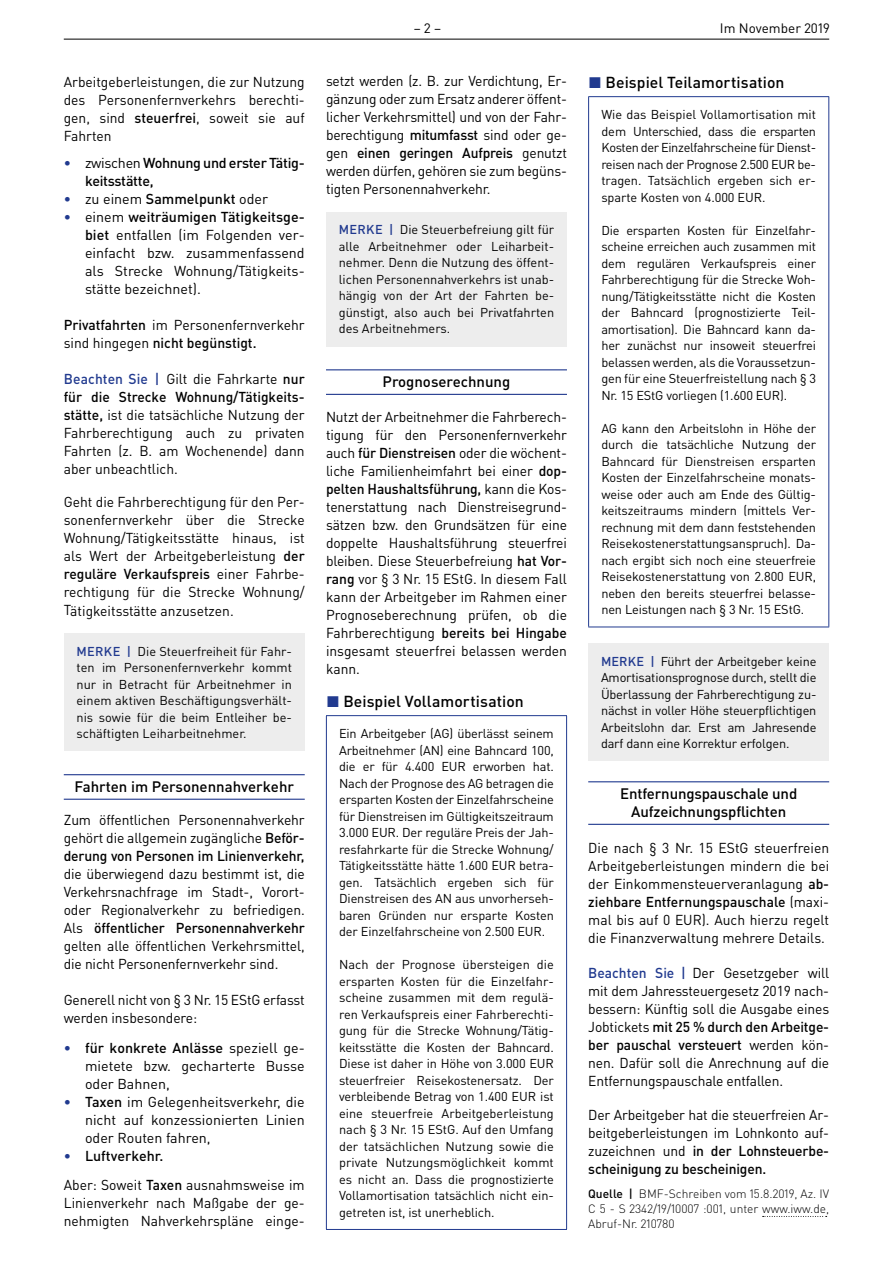
<style>
.page{position:relative;width:893px;height:1263px;background:#fff}
.page>*{position:absolute;margin:0;border:0;box-sizing:border-box;transform-origin:0 0}
.t1{font:500 15.75px "DIN Pro";letter-spacing:.005em;color:#000}
.t2{font:500 15px/18px "DIN Pro";letter-spacing:-.01em;color:#000;text-align:center}
.t3{font:14.25px/18px "DIN Pro";color:#000;text-align:justify}
.t4{font:500 14.25px/18px "DIN Pro";letter-spacing:-.02em;color:#000}
.t5{font:13.5px "DIN Pro";color:#000}
.t6{font:12.75px/16.5px "DIN Pro";letter-spacing:-.015em;color:#000;text-align:justify}
.t7{font:300 12px/15px "DIN Pro";color:#000;text-align:justify}
.s1{font-weight:500}
.s2{color:#213a8f}
.s3{font-weight:400}
.s4{font-weight:500;color:#213a8f}
</style>
<div class="page">
<hr style="left:64px;top:39px;width:765px;height:1px;background:#000">
<hr style="left:64px;top:774px;width:241px;height:1px;background:#213a8f">
<hr style="left:64px;top:799px;width:241px;height:1px;background:#213a8f">
<div style="left:64px;top:633px;width:241px;height:118px;background:#ededed"></div>
<hr style="left:326px;top:369px;width:241px;height:1px;background:#213a8f">
<hr style="left:326px;top:394px;width:241px;height:1px;background:#213a8f">
<div style="left:326px;top:212px;width:241px;height:134px;background:#ededed"></div>
<hr style="left:326px;top:715px;width:241px;height:1px;background:#213a8f">
<hr style="left:326px;top:716px;width:1px;height:513px;background:#213a8f">
<hr style="left:566px;top:716px;width:1px;height:513px;background:#213a8f">
<hr style="left:326px;top:1229px;width:241px;height:1px;background:#213a8f">
<hr style="left:588px;top:781px;width:241px;height:1px;background:#213a8f">
<hr style="left:588px;top:824px;width:241px;height:1px;background:#213a8f">
<svg style="left:763px;top:1216px;width:64px;height:1px"></svg>
<hr style="left:588px;top:96px;width:241px;height:1px;background:#213a8f">
<hr style="left:588px;top:97px;width:1px;height:530px;background:#213a8f">
<hr style="left:828px;top:97px;width:1px;height:530px;background:#213a8f">
<hr style="left:588px;top:627px;width:241px;height:1px;background:#213a8f">
<div style="left:588px;top:643px;width:241px;height:118px;background:#ededed"></div>
<p class="t3" style="left:64px;top:73px;width:242px">Arbeitgeberleistungen, die zur Nutzung des Personenfernverkehrs berechti&shy;gen, sind <span class="s1">steuerfrei</span>, soweit sie auf Fahrten</p>
<p class="t4" style="left:85px;top:154px;width:221px;text-indent:-21px"><span class="s2">•</span> <span class="s3">zwischen</span> Wohnung und erster Tätig&shy;keitsstätte,</p>
<p class="t3" style="left:64px;top:190px;width:206px"><span class="s4">•</span> zu einem <span class="s1">Sammelpunkt</span> oder</p>
<p class="t3" style="left:85px;top:208px;width:221px;text-indent:-21px"><span class="s4">•</span> einem <span class="s1">weiträumigen Tätigkeitsge&shy;biet</span> entfallen (im Folgenden ver&shy;einfacht bzw. zusammenfassend als Strecke Wohnung/Tätigkeits&shy;stätte bezeichnet).</p>
<p class="t3" style="left:64px;top:316px;width:242px"><span class="s1">Privatfahrten</span> im Personenfernverkehr sind hingegen <span class="s1">nicht begünstigt.</span></p>
<p class="t3" style="left:64px;top:370px;width:242px"><span class="s4">Beachten Sie |</span> Gilt die Fahrkarte <span class="s1">nur für die Strecke Wohnung/Tätigkeits&shy;stätte,</span> ist die tatsächliche Nutzung der Fahrberechtigung auch zu privaten Fahrten (z. B. am Wochenende) dann aber unbeachtlich.</p>
<p class="t3" style="left:64px;top:493px;width:242px">Geht die Fahrberechtigung für den Per&shy;sonenfernverkehr über die Strecke Wohnung/Tätigkeitsstätte hinaus, ist als Wert der Arbeitgeberleistung <span class="s1">der reguläre Verkaufspreis</span> einer Fahrbe&shy;rechtigung für die Strecke Wohnung/ Tätigkeitsstätte anzusetzen.</p>
<p class="t6" style="left:77px;top:642px;width:217px"><span class="s4">MERKE |</span> Die Steuerfreiheit für Fahr&shy;ten im Personenfernverkehr kommt nur in Betracht für Arbeitnehmer in einem aktiven Beschäftigungsverhält&shy;nis sowie für die beim Entleiher be&shy;schäftigten Leiharbeitnehmer.</p>
<p class="t2" style="left:74px;top:777px;width:221px">Fahrten im Personennahverkehr</p>
<p class="t3" style="left:64px;top:810px;width:242px">Zum öffentlichen Personennahverkehr gehört die allgemein zugängliche <span class="s1">Beför&shy;derung von Personen im Linienverkehr,</span></p>
<p class="t3" style="left:64px;top:864px;width:242px">die überwiegend dazu bestimmt ist, die Verkehrsnachfrage im Stadt-, Vorort&shy;oder Regionalverkehr zu befriedigen.<br>Als <span class="s1">öffentlicher Personennahverkehr </span>gelten alle öffentlichen Verkehrsmittel, die nicht Personenfernverkehr sind.</p>
<p class="t3" style="left:64px;top:990px;width:242px">Generell nicht von § 3 Nr. 15 EStG erfasst werden insbesondere:</p>
<p class="t3" style="left:85px;top:1038px;width:221px;text-indent:-21px"><span class="s4">•</span> <span class="s1">für konkrete Anlässe</span> speziell ge&shy;mietete bzw. gecharterte Busse oder Bahnen,</p>
<p class="t3" style="left:85px;top:1092px;width:221px;text-indent:-21px"><span class="s4">•</span> <span class="s1">Taxen</span> im Gelegenheitsverkehr, die nicht auf konzessionierten Linien oder Routen fahren,</p>
<p class="t3" style="left:64px;top:1141px;width:242px;line-height:28.5px"><span class="s4">•</span> <span class="s1">Luftverkehr.<br></span>Aber: Soweit <span class="s1">Taxen</span> ausnahmsweise im</p>
<p class="t3" style="left:64px;top:1193px;width:242px">Linienverkehr nach Maßgabe der ge&shy;nehmigten Nahverkehrspläne einge-</p>
<p class="t5" style="left:414px;top:19px;width:29px">–2 –</p>
<p class="t5" style="left:720px;top:19px;width:111px">Im November 2019</p>
<p class="t3" style="left:326px;top:71px;width:242px">setzt werden (z. B. zur Verdichtung, Er&shy;gänzung oder zum Ersatz anderer öffent&shy;licher Verkehrsmittel) und von der Fahr&shy;berechtigung <span class="s1">mitumfasst</span> sind oder ge&shy;gen <span class="s1">einen geringen Aufpreis</span> genutzt werden dürfen, gehören sie zum begüns&shy;tigten Personennahverkehr.</p>
<p class="t6" style="left:339px;top:221px;width:217px"><span class="s4">MERKE |</span> Die Steuerbefreiung gilt für alle Arbeitnehmer oder Leiharbeit&shy;nehmer. Denn die Nutzung des öffent&shy;lichen Personennahverkehrs ist unab&shy;hängig von der Art der Fahrten be&shy;günstigt, also auch bei Privatfahrten des Arbeitnehmers.</p>
<p class="t2" style="left:383px;top:372px;width:129px">Prognoserechnung</p>
<p class="t3" style="left:326px;top:407px;width:242px">Nutzt der Arbeitnehmer die Fahrberech&shy;tigung für den Personenfernverkehr auch <span class="s1">für Dienstreisen</span> oder die wöchent&shy;liche Familienheimfahrt bei einer <span class="s1">dop&shy;pelten Haushaltsführung,</span> kann die Kos&shy;tenerstattung nach Dienstreisegrund&shy;sätzen bzw. den Grundsätzen für eine doppelte Haushaltsführung steuerfrei bleiben. Diese Steuerbefreiung <span class="s1">hat Vor&shy;rang</span> vor § 3 Nr. 15 EStG. In diesem Fall kann der Arbeitgeber im Rahmen einer Prognoseberechnung prüfen, ob die Fahrberechtigung <span class="s1">bereits bei Hingabe </span>insgesamt steuerfrei belassen werden kann.</p>
<p class="t1" style="left:326px;top:691px;width:199px"><span class="s2">◼</span> Beispiel Vollamortisation</p>
<p class="t6" style="left:339px;top:725px;width:216px">Ein Arbeitgeber (AG) überlässt seinem Arbeitnehmer (AN) eine Bahncard 100, die er für 4.400 EUR erworben hat.<br>Nach der Prognose des AG betragen die ersparten Kosten der Einzelfahrscheine für Dienstreisen im Gültigkeitszeitraum 3.000 EUR. Der reguläre Preis der Jah&shy;resfahrkarte für die Strecke Wohnung/ Tätigkeitsstätte hätte 1.600 EUR betra&shy;gen. Tatsächlich ergeben sich für Dienstreisen des AN aus unvorherseh&shy;baren Gründen nur ersparte Kosten der Einzelfahrscheine von 2.500 EUR.</p>
<p class="t6" style="left:339px;top:956px;width:216px">Nach der Prognose übersteigen die ersparten Kosten für die Einzelfahr&shy;scheine zusammen mit dem regulä&shy;ren Verkaufspreis einer Fahrberechti&shy;gung für die Strecke Wohnung/Tätig&shy;keitsstätte die Kosten der Bahncard.<br>Diese ist daher in Höhe von 3.000 EUR steuerfreier Reisekostenersatz. Der verbleibende Betrag von 1.400 EUR ist eine steuerfreie Arbeitgeberleistung nach § 3 Nr. 15 EStG. Auf den Umfang der tatsächlichen Nutzung sowie die private Nutzungsmöglichkeit kommt es nicht an. Dass die prognostizierte Vollamortisation tatsächlich nicht ein&shy;getreten ist, ist unerheblich.</p>
<p class="t1" style="left:589px;top:72px;width:197px"><span class="s2">◼</span> Beispiel Teilamortisation</p>
<p class="t6" style="left:601px;top:106px;width:216px">Wie das Beispiel Vollamortisation mit dem Unterschied, dass die ersparten Kosten der Einzelfahrscheine für Dienst&shy;reisen nach der Prognose 2.500 EUR be&shy;tragen. Tatsächlich ergeben sich er&shy;sparte Kosten von 4.000 EUR.</p>
<p class="t6" style="left:601px;top:221px;width:216px;text-align:left">Die ersparten Kosten für Einzelfahr&shy;scheine erreichen auch zusammen mit dem regulären Verkaufspreis einer Fahrberechtigung für die Strecke Woh&shy;nung/Tätigkeitsstätte nicht die Kosten der Bahncard (prognostizierte Teil&shy;amortisation). Die Bahncard kann da&shy;her zunächst nur insoweit steuerfrei belassen werden, als die Voraussetzun&shy;gen für eine Steuerfreistellung nach § 3<br>Nr. 15 EStG vorliegen (1.600 EUR).</p>
<p class="t6" style="left:601px;top:419px;width:216px">AG kann den Arbeitslohn in Höhe der durch die tatsächliche Nutzung der Bahncard für Dienstreisen ersparten Kosten der Einzelfahrscheine monats&shy;weise oder auch am Ende des Gültig&shy;keitszeitraums mindern (mittels Ver&shy;rechnung mit dem dann feststehenden Reisekostenerstattungsanspruch). Da&shy;nach ergibt sich noch eine steuerfreie Reisekostenerstattung von 2.800 EUR, neben den bereits steuerfrei belasse&shy;nen Leistungen nach § 3 Nr. 15 EStG.</p>
<p class="t6" style="left:601px;top:652px;width:217px"><span class="s4">MERKE |</span> Führt der Arbeitgeber keine Amortisationsprognose durch, stellt die Überlassung der Fahrberechtigung zu&shy;nächst in voller Höhe steuerpflichtigen Arbeitslohn dar. Erst am Jahresende darf dann eine Korrektur erfolgen.</p>
<p class="t2" style="left:620px;top:784px;width:179px">Entfernungspauschale und<br>Aufzeichnungspflichten</p>
<p class="t3" style="left:588px;top:839px;width:242px">Die nach § 3 Nr. 15 EStG steuerfreien Arbeitgeberleistungen mindern die bei der Einkommensteuerveranlagung <span class="s1">ab&shy;ziehbare Entfernungspauschale</span> (maxi&shy;mal bis auf 0 EUR). Auch hierzu regelt die Finanzverwaltung mehrere Details.</p>
<p class="t3" style="left:588px;top:963px;width:242px"><span class="s4">Beachten Sie |</span> Der Gesetzgeber will mit dem Jahressteuergesetz 2019 nach&shy;bessern: Künftig soll die Ausgabe eines Jobtickets <span class="s1">mit 25 % durch den Arbeitge&shy;ber pauschal versteuert</span> werden kön&shy;nen. Dafür soll die Anrechnung auf die Entfernungspauschale entfallen.</p>
<p class="t3" style="left:588px;top:1106px;width:242px">Der Arbeitgeber hat die steuerfreien Ar&shy;beitgeberleistungen im Lohnkonto auf&shy;zuzeichnen und <span class="s1">in der Lohnsteuerbe&shy;scheinigung zu bescheinigen.</span></p>
<p class="t7" style="left:588px;top:1186px;width:242px"><span class="s1">Quelle |</span> BMF-Schreiben vom 15.8.2019, Az. IV C 5 - S 2342/19/10007 :001, unter www.iww.de, Abruf-Nr. 210780</p>
</div>
